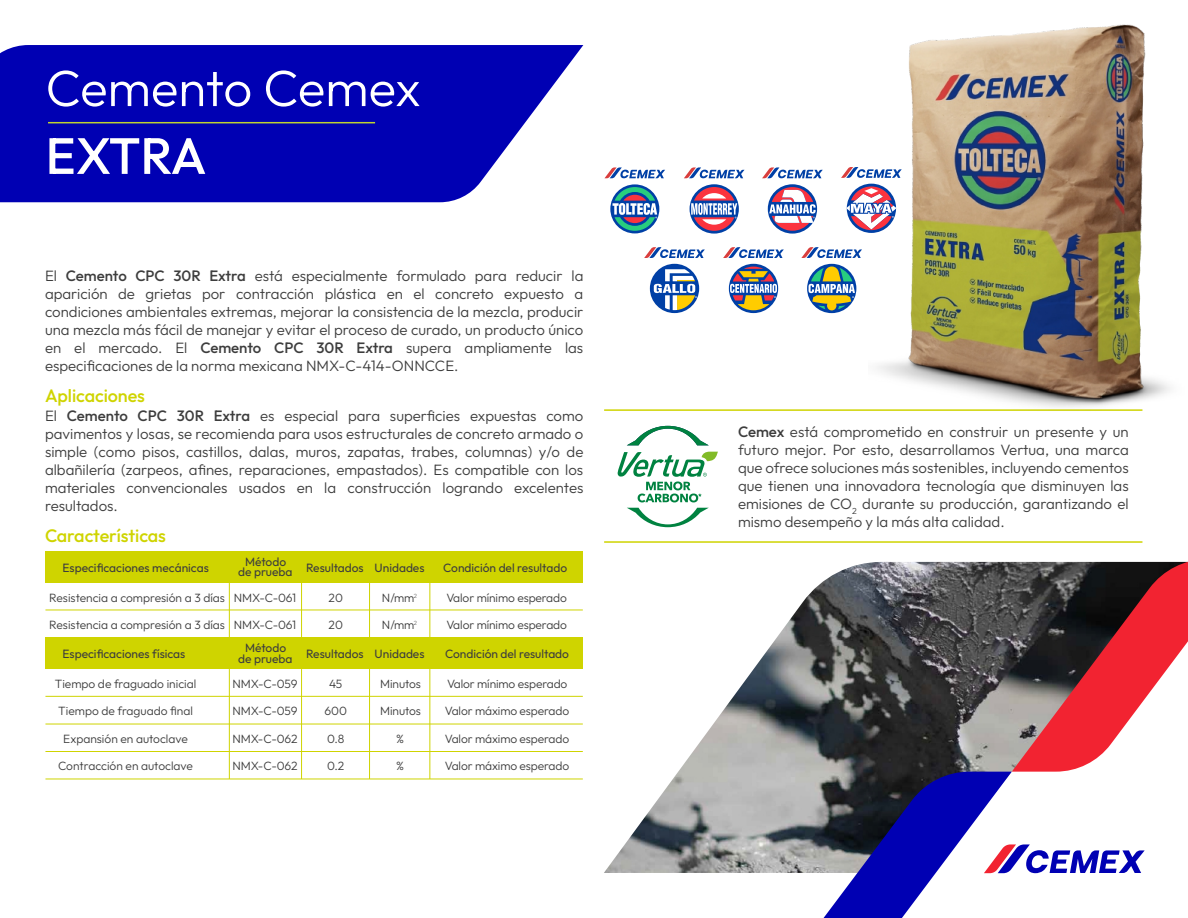
<style>
.page{position:relative;width:1188px;height:918px;background:#fff}
.page>*{position:absolute;margin:0;border:0;box-sizing:border-box;transform-origin:0 0}
.t1{font:100 51px/67.8px "Outfit";letter-spacing:-.005em;color:#fff}
.t2{font:100 18px "Outfit";letter-spacing:-.005em;color:#cfd400}
.t3{font:100 15px/18px "Outfit";color:#3d3d3d;text-align:justify}
.t4{font:100 12px/10.5px "Outfit";color:#3d3d3d;text-align:center}
</style>
<div class="page">
<img style="left:604px;top:640px;width:171px;height:233px">
<div style="left:45px;top:551px;width:538px;height:32px;background:#cfd400"></div>
<svg style="left:775px;top:561px;width:413px;height:357px"></svg>
<hr style="left:604px;top:409px;width:538px;height:2px;background:#cfd400">
<hr style="left:604px;top:541px;width:538px;height:2px;background:#cfd400">
<svg style="left:627px;top:426px;width:81px;height:19px"></svg>
<svg style="left:627px;top:508px;width:81px;height:19px"></svg>
<svg style="left:617px;top:452px;width:101px;height:50px"></svg>
<hr style="left:229px;top:583px;width:1px;height:55px;background:#cfd400">
<hr style="left:301px;top:583px;width:1px;height:55px;background:#cfd400">
<hr style="left:369px;top:583px;width:1px;height:55px;background:#cfd400">
<hr style="left:429px;top:583px;width:1px;height:55px;background:#cfd400">
<hr style="left:45px;top:610px;width:538px;height:1px;background:#cfd400">
<hr style="left:45px;top:637px;width:538px;height:1px;background:#cfd400">
<div style="left:45px;top:638px;width:538px;height:31px;background:#cfd400"></div>
<hr style="left:229px;top:669px;width:1px;height:110px;background:#cfd400">
<hr style="left:301px;top:669px;width:1px;height:110px;background:#cfd400">
<hr style="left:369px;top:669px;width:1px;height:110px;background:#cfd400">
<hr style="left:429px;top:669px;width:1px;height:110px;background:#cfd400">
<hr style="left:45px;top:696px;width:538px;height:1px;background:#cfd400">
<hr style="left:45px;top:724px;width:538px;height:1px;background:#cfd400">
<hr style="left:45px;top:751px;width:538px;height:1px;background:#cfd400">
<hr style="left:45px;top:779px;width:538px;height:1px;background:#cfd400">
<svg style="left:0;top:45px;width:583px;height:157px;background:#1a1aba"></svg>
<hr style="left:48px;top:122px;width:327px;height:1px;background:#c0d330">
<img style="left:869px;top:24px;width:301px;height:387px">
<svg style="left:604px;top:167px;width:61px;height:12px"></svg>
<svg style="left:610px;top:184px;width:50px;height:50px"></svg>
<svg style="left:610px;top:184px;width:49px;height:49px"></svg>
<svg style="left:613px;top:187px;width:44px;height:44px"></svg>
<svg style="left:684px;top:167px;width:61px;height:12px"></svg>
<svg style="left:690px;top:184px;width:49px;height:50px"></svg>
<svg style="left:691px;top:187px;width:46px;height:44px"></svg>
<svg style="left:762px;top:167px;width:61px;height:12px"></svg>
<svg style="left:768px;top:184px;width:49px;height:50px"></svg>
<svg style="left:769px;top:187px;width:47px;height:44px"></svg>
<svg style="left:841px;top:166px;width:62px;height:13px"></svg>
<svg style="left:846px;top:183px;width:51px;height:51px"></svg>
<svg style="left:847px;top:184px;width:49px;height:49px"></svg>
<svg style="left:847px;top:186px;width:49px;height:44px"></svg>
<svg style="left:644px;top:247px;width:61px;height:11px"></svg>
<svg style="left:649px;top:263px;width:51px;height:51px"></svg>
<div style="left:650px;top:264px;width:49px;height:49px;background:#0040a6;border-radius:50%"></div>
<svg style="left:654px;top:269px;width:43px;height:41px"></svg>
<svg style="left:723px;top:247px;width:61px;height:11px"></svg>
<svg style="left:728px;top:263px;width:51px;height:51px"></svg>
<svg style="left:729px;top:264px;width:49px;height:49px"></svg>
<svg style="left:730px;top:267px;width:47px;height:43px"></svg>
<svg style="left:801px;top:247px;width:61px;height:11px"></svg>
<svg style="left:806px;top:263px;width:51px;height:51px"></svg>
<svg style="left:807px;top:264px;width:49px;height:49px"></svg>
<svg style="left:809px;top:267px;width:46px;height:43px"></svg>
<h1 class="t1" style="left:46px;top:55px;width:377px">Cemento Cemex<br>EXTRA</h1>
<p class="t3" style="left:45px;top:267px;width:540px">El Cemento CPC 30R Extra está especialmente formulado para reducir la aparición de grietas por contracción plástica en el concreto expuesto a condiciones ambientales extremas, mejorar la consistencia de la mezcla, producir una mezcla más fácil de manejar y evitar el proceso de curado, un producto único en el mercado. El Cemento CPC 30R Extra supera ampliamente las especificaciones de la norma mexicana NMX-C-414-ONNCCE.</p>
<p class="t3" style="left:45px;top:407px;width:540px">El Cemento CPC 30R Extra es especial para superficies expuestas como pavimentos y losas, se recomienda para usos estructurales de concreto armado o simple (como pisos, castillos, dalas, muros, zapatas, trabes, columnas) y/o de albañilería (zarpeos, afines, reparaciones, empastados). Es compatible con los materiales convencionales usados en la construcción logrando excelentes resultados.</p>
<p class="t2" style="left:45px;top:385px;width:102px">Aplicaciones</p>
<p class="t2" style="left:45px;top:525px;width:123px">Características</p>
<p class="t4" style="left:62px;top:562px;width:148px">Especificaciones mecánicas</p>
<p class="t4" style="left:306px;top:562px;width:120px">Resultados Unidades</p>
<p class="t4" style="left:443px;top:562px;width:125px">Condición del resultado</p>
<p class="t4" style="left:238px;top:556px;width:56px">Método de prueba</p>
<p class="t4" style="left:49px;top:592px;width:248px">Resistencia a compresión a 3 días NMX-C-061</p>
<p class="t4" style="left:329px;top:592px;width:16px">20</p>
<p class="t4" style="left:382px;top:592px;width:37px">N/mm²</p>
<p class="t4" style="left:447px;top:592px;width:122px">Valor mínimo esperado</p>
<p class="t4" style="left:49px;top:619px;width:248px">Resistencia a compresión a 3 días NMX-C-061</p>
<p class="t4" style="left:329px;top:619px;width:16px">20</p>
<p class="t4" style="left:382px;top:619px;width:37px">N/mm²</p>
<p class="t4" style="left:447px;top:619px;width:122px">Valor mínimo esperado</p>
<p class="t4" style="left:62px;top:649px;width:124px">Especificaciones físicas</p>
<p class="t4" style="left:306px;top:649px;width:120px">Resultados Unidades</p>
<p class="t4" style="left:445px;top:649px;width:125px">Condición del resultado</p>
<p class="t4" style="left:238px;top:643px;width:56px">Método de prueba</p>
<p class="t4" style="left:55px;top:679px;width:143px">Tiempo de fraguado inicial</p>
<p class="t4" style="left:232px;top:679px;width:67px">NMX-C-059</p>
<p class="t4" style="left:329px;top:679px;width:15px">45</p>
<p class="t4" style="left:380px;top:679px;width:42px">Minutos</p>
<p class="t4" style="left:447px;top:679px;width:122px">Valor mínimo esperado</p>
<p class="t4" style="left:58px;top:706px;width:136px">Tiempo de fraguado final</p>
<p class="t4" style="left:232px;top:706px;width:67px">NMX-C-059</p>
<p class="t4" style="left:325px;top:706px;width:24px">600</p>
<p class="t4" style="left:380px;top:706px;width:42px">Minutos</p>
<p class="t4" style="left:445px;top:706px;width:126px">Valor máximo esperado</p>
<p class="t4" style="left:63px;top:733px;width:126px">Expansión en autoclave</p>
<p class="t4" style="left:232px;top:733px;width:67px">NMX-C-062</p>
<p class="t4" style="left:327px;top:733px;width:19px">0.8</p>
<p class="t4" style="left:396px;top:733px;width:9px">%</p>
<p class="t4" style="left:445px;top:733px;width:126px">Valor máximo esperado</p>
<p class="t4" style="left:58px;top:761px;width:136px">Contracción en autoclave</p>
<p class="t4" style="left:232px;top:761px;width:67px">NMX-C-062</p>
<p class="t4" style="left:327px;top:761px;width:19px">0.2</p>
<p class="t4" style="left:396px;top:761px;width:9px">%</p>
<p class="t4" style="left:445px;top:761px;width:126px">Valor máximo esperado</p>
<p class="t3" style="left:738px;top:423px;width:392px">Cemex está comprometido en construir un presente y un futuro mejor. Por esto, desarrollamos Vertua, una marca que ofrece soluciones más sostenibles, incluyendo cementos que tienen una innovadora tecnología que disminuyen las emisiones de CO<sub>2</sub> durante su producción, garantizando el mismo desempeño y la más alta calidad.</p>
</div>
